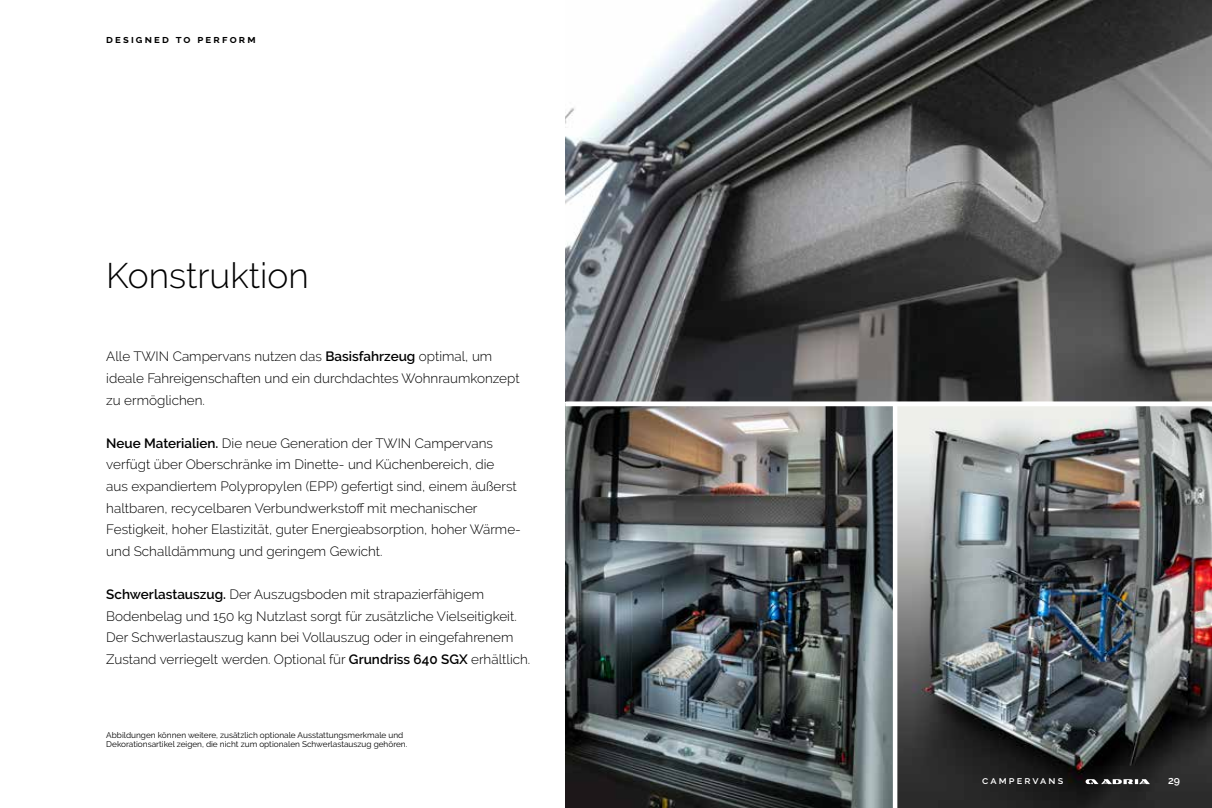
<style>
.page{position:relative;width:1212px;height:808px;background:#fff}
.page>*{position:absolute;margin:0;border:0;box-sizing:border-box;transform-origin:0 0}
.t1{font:300 35.4px "Raleway";color:#000}
.t2{font:300 13.5px/21.6px "Raleway";color:#000}
.t3{font:700 10.8px "Raleway";letter-spacing:.2em;color:#000}
.t4{font:600 10.5px "Raleway";letter-spacing:.2em;color:#fff}
.t5{font:8.25px/9.9px "Raleway";color:#000}
.s1{font-weight:600}
</style>
<div class="page">
<img style="left:566px;top:406px;width:646px;height:402px">
<img style="left:566px;top:0;width:646px;height:401px">
<hr style="left:893px;top:404px;width:4px;height:404px;background:#fff">
<svg style="left:1085px;top:779px;width:65px;height:5px"></svg>
<p class="t3" style="left:106px;top:33px;width:151px">designed to perform</p>
<h1 class="t1" style="left:106px;top:255px;width:204px">Konstruktion</h1>
<p class="t2" style="left:106px;top:346px;width:415px">Alle TWIN Campervans nutzen das <span class="s1">Basisfahrzeug</span> optimal, um ideale Fahreigenschaften und ein durchdachtes Wohnraumkonzept zu ermöglichen.</p>
<p class="t2" style="left:106px;top:432px;width:416px"><span class="s1">Neue Materialien.</span> Die neue Generation der TWIN Campervans verfügt über Oberschränke im Dinette- und Küchenbereich, die<br>aus expandiertem Polypropylen (EPP) gefertigt sind, einem äußerst haltbaren, recycelbaren Verbundwerkstoff mit mechanischer Festigkeit, hoher Elastizität, guter Energieabsorption, hoher Wärme&shy;und Schalldämmung und geringem Gewicht.</p>
<p class="t2" style="left:106px;top:583px;width:425px"><span class="s1">Schwerlastauszug.</span> Der Auszugsboden mit strapazierfähigem Bodenbelag und 150 kg Nutzlast sorgt für zusätzliche Vielseitigkeit.<br>Der Schwerlastauszug kann bei Vollauszug oder in eingefahrenem Zustand verriegelt werden. Optional für <span class="s1">Grundriss 640 SGX</span> erhältlich.</p>
<p class="t5" style="left:106px;top:730px;width:302px">Abbildungen können weitere, zusätzlich optionale Ausstattungsmerkmale und<br>Dekorationsartikel zeigen, die nicht zum optionalen Schwerlastauszug gehören.</p>
<p class="t4" style="left:982px;top:774px;width:83px">campervans</p>
<p class="t4" style="left:1168px;top:774px;width:13px">29</p>
</div>
